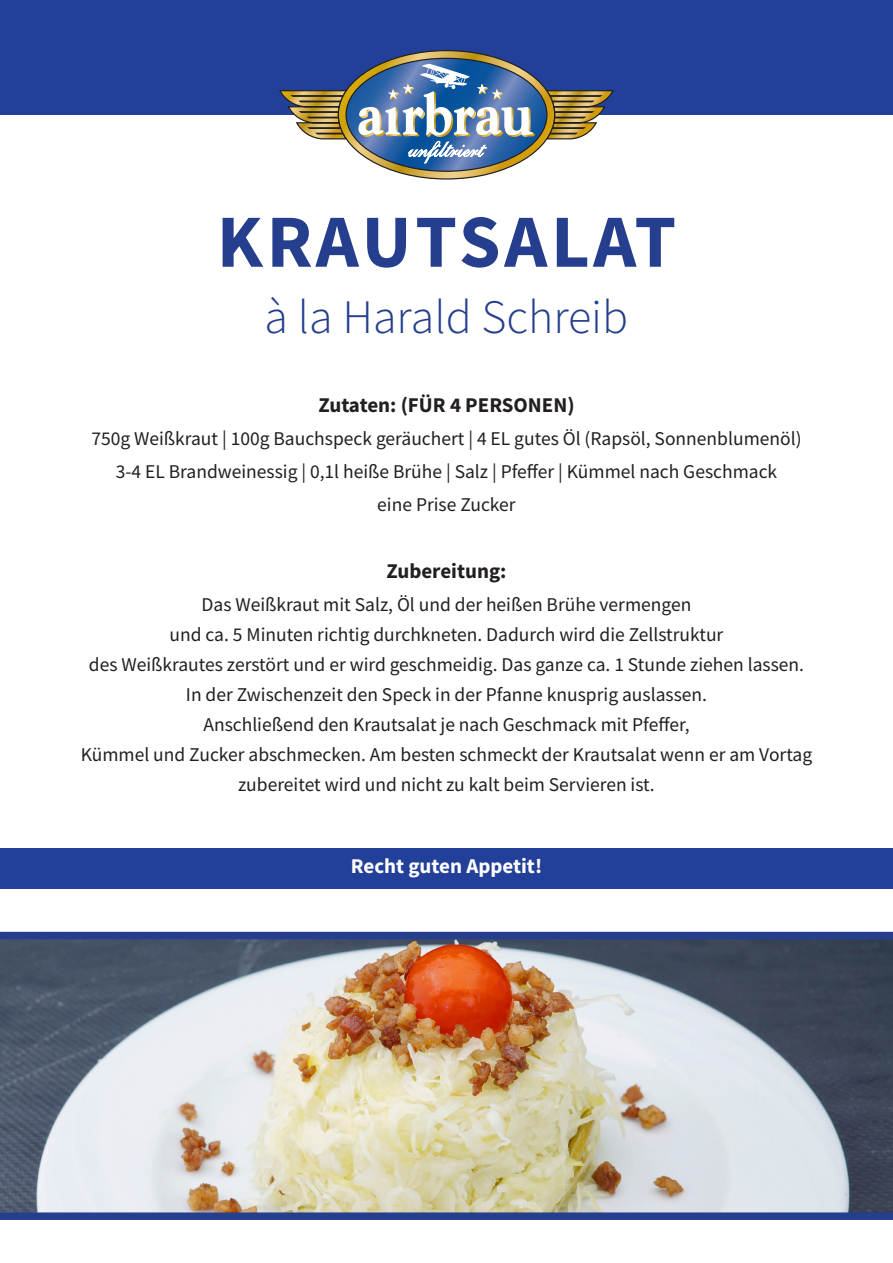
<style>
.page{position:relative;width:893px;height:1263px;background:#fff}
.page>*{position:absolute;margin:0;border:0;box-sizing:border-box;transform-origin:0 0}
.t1{font:700 75px "Source Sans Pro";letter-spacing:.045em;color:#253f8e}
.t2{font:300 48px "Source Sans Pro";color:#253f8e}
.t3{font:700 21px "Source Sans Pro";color:#231f20}
.t4{font:700 21px "Source Sans Pro";color:#fff}
.t5{font:19.5px/30px "Source Sans Pro";color:#231f20;text-align:center}
</style>
<div class="page">
<div style="left:0;top:848px;width:893px;height:41px;background:#223f99"></div>
<div style="left:0;top:0;width:893px;height:115px;background:#223f99"></div>
<svg style="left:279px;top:51px;width:335px;height:128px"></svg>
<img style="left:0;top:932px;width:893px;height:288px">
<h1 class="t1" style="left:217px;top:191px;width:461px">KRAUTSALAT</h1>
<h2 class="t2" style="left:265px;top:287px;width:365px">à la Harald Schreib</h2>
<p class="t3" style="left:318px;top:391px;width:258px">Zutaten: (FÜR 4 PERSONEN)</p>
<p class="t5" style="left:91px;top:422px;width:712px;line-height:33px">750g Weißkraut | 100g Bauchspeck geräuchert | 4 EL gutes Öl (Rapsöl, Sonnenblumenöl)<br>3-4 EL Brandweinessig | 0,1l heiße Brühe | Salz | Pfeffer | Kümmel nach Geschmack<br>eine Prise Zucker</p>
<p class="t3" style="left:386px;top:557px;width:122px">Zubereitung:</p>
<p class="t5" style="left:81px;top:589px;width:733px">Das Weißkraut mit Salz, Öl und der heißen Brühe vermengen<br>und ca. 5 Minuten richtig durchkneten. Dadurch wird die Zellstruktur<br>des Weißkrautes zerstört und er wird geschmeidig. Das ganze ca. 1 Stunde ziehen lassen.<br>In der Zwischenzeit den Speck in der Pfanne knusprig auslassen.<br>Anschließend den Krautsalat je nach Geschmack mit Pfeffer,<br>Kümmel und Zucker abschmecken. Am besten schmeckt der Krautsalat wenn er am Vortag zubereitet wird und nicht zu kalt beim Servieren ist.</p>
<p class="t4" style="left:351px;top:852px;width:193px">Recht guten Appetit!</p>
</div>
